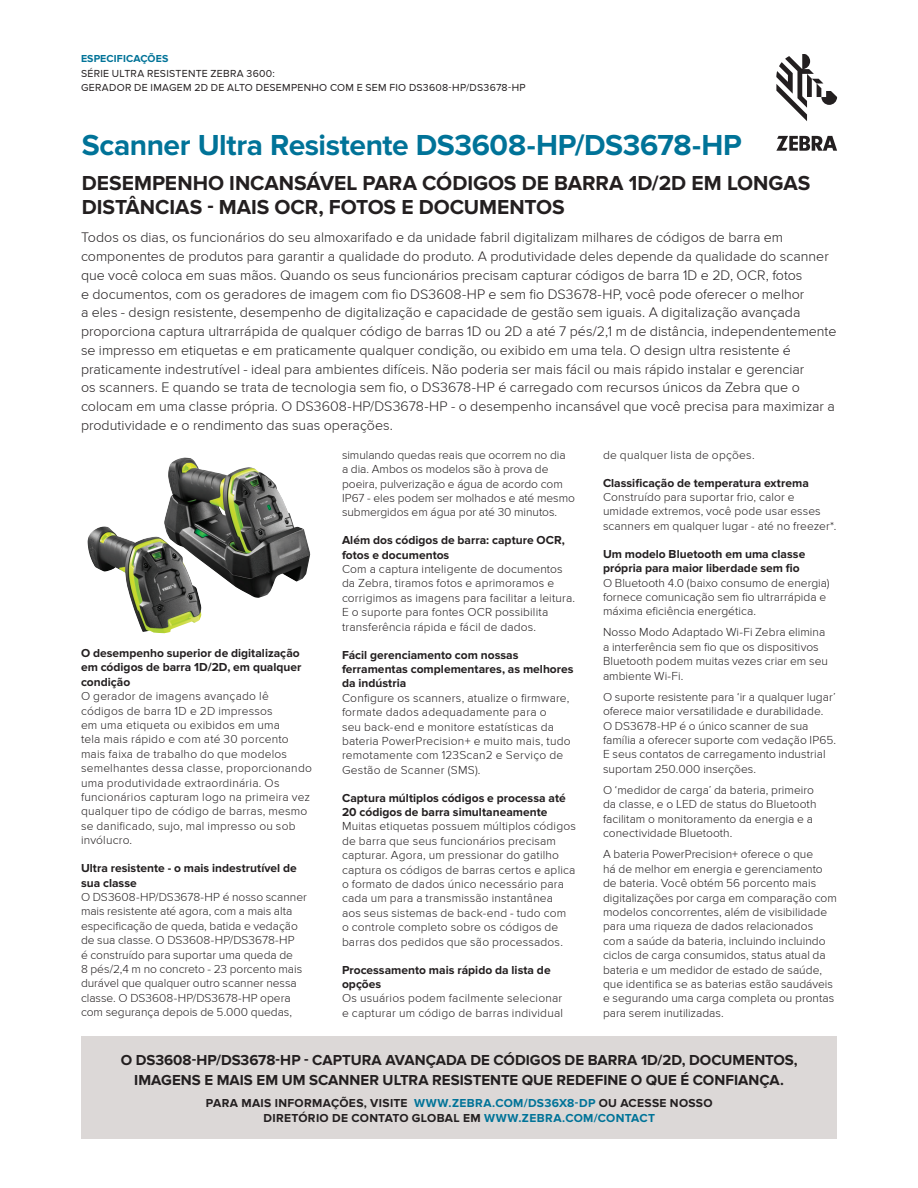
<style>
.page{position:relative;width:918px;height:1188px;background:#fff}
.page>*{position:absolute;margin:0;border:0;box-sizing:border-box;transform-origin:0 0}
.Title_Headline{font:700 30px "Proxima Nova";letter-spacing:-.015em;color:#007398}
.Title_Subhead{font:700 21px/24px "Proxima Nova";letter-spacing:-.005em;color:#231f20}
.Callout_1{font:700 15px/19.5px "Proxima Nova";color:#231f20;text-align:center}
.Intro_Body_Copy{font:300 14.25px/18.8px "Proxima Nova";color:#231f20}
.Body_copy{font:300 12px/14.4px "Proxima Nova";letter-spacing:.005em;color:#231f20}
.Heading_2{font:700 12px/14.4px "Proxima Nova";color:#231f20}
.Call_to_Action{font:700 12px "Proxima Nova";letter-spacing:.03em;color:#231f20}
.Zebra_Product_Descri{font:10.5px "Proxima Nova";letter-spacing:.025em;color:#231f20}
.Zebra_Asset_Name{font:700 10.5px "Proxima Nova";letter-spacing:.01em;color:#007398}
.s1{color:#007398}
</style>
<div class="page">
<svg style="left:776px;top:54px;width:61px;height:67px"></svg>
<svg style="left:776px;top:136px;width:61px;height:15px"></svg>
<img style="left:87px;top:458px;width:223px;height:175px">
<div style="left:81px;top:1036px;width:756px;height:103px;background:#dcd8d7"></div>
<p class="Zebra_Asset_Name" style="left:81px;top:53px;width:89px">ESPECIFICAÇÕES</p>
<p class="Zebra_Product_Descri" style="left:81px;top:67px;width:195px">SÉRIE ULTRA RESISTENTE ZEBRA 3600:</p>
<p class="Zebra_Product_Descri" style="left:81px;top:81px;width:446px">GERADOR DE IMAGEM 2D DE ALTO DESEMPENHO COM E SEM FIO DS3608-HP/DS3678-HP</p>
<p class="Title_Headline" style="left:82px;top:128px;width:662px">Scanner Ultra Resistente DS3608-HP/DS3678-HP</p>
<p class="Title_Subhead" style="left:82px;top:171px;width:730px">DESEMPENHO INCANSÁVEL PARA CÓDIGOS DE BARRA 1D/2D EM LONGAS<br>DISTÂNCIAS - MAIS OCR, FOTOS E DOCUMENTOS</p>
<p class="Intro_Body_Copy" style="left:81px;top:229px;width:757px">Todos os dias, os funcionários do seu almoxarifado e da unidade fabril digitalizam milhares de códigos de barra em componentes de produtos para garantir a qualidade do produto. A produtividade deles depende da qualidade do scanner que você coloca em suas mãos. Quando os seus funcionários precisam capturar códigos de barra 1D e 2D, OCR, fotos<br>e documentos, com os geradores de imagem com fio DS3608-HP e sem fio DS3678-HP, você pode oferecer o melhor<br>a eles - design resistente, desempenho de digitalização e capacidade de gestão sem iguais. A digitalização avançada proporciona captura ultrarrápida de qualquer código de barras 1D ou 2D a até 7 pés/2,1 m de distância, independentemente se impresso em etiquetas e em praticamente qualquer condição, ou exibido em uma tela. O design ultra resistente é praticamente indestrutível - ideal para ambientes difíceis. Não poderia ser mais fácil ou mais rápido instalar e gerenciar<br>os scanners. E quando se trata de tecnologia sem fio, o DS3678-HP é carregado com recursos únicos da Zebra que o colocam em uma classe própria. O DS3608-HP/DS3678-HP - o desempenho incansável que você precisa para maximizar a produtividade e o rendimento das suas operações.</p>
<p class="Body_copy" style="left:603px;top:448px;width:153px">de qualquer lista de opções.</p>
<p class="Heading_2" style="left:603px;top:476px;width:207px">Classificação de temperatura extrema</p>
<p class="Body_copy" style="left:603px;top:490px;width:235px">Construído para suportar frio, calor e umidade extremos, você pode usar esses scanners em qualquer lugar - até no freezer*.</p>
<p class="Heading_2" style="left:603px;top:547px;width:204px">Um modelo Bluetooth em uma classe própria para maior liberdade sem fio</p>
<p class="Body_copy" style="left:603px;top:576px;width:228px">O Bluetooth 4.0 (baixo consumo de energia) fornece comunicação sem fio ultrarrápida e máxima eficiência energética.</p>
<p class="Body_copy" style="left:603px;top:626px;width:226px">Nosso Modo Adaptado Wi-Fi Zebra elimina a interferência sem fio que os dispositivos Bluetooth podem muitas vezes criar em seu ambiente Wi-Fi.</p>
<p class="Body_copy" style="left:603px;top:690px;width:235px">O suporte resistente para ‘ir a qualquer lugar’ oferece maior versatilidade e durabilidade.<br>O DS3678-HP é o único scanner de sua família a oferecer suporte com vedação IP65.<br>E seus contatos de carregamento industrial suportam 250.000 inserções.</p>
<p class="Body_copy" style="left:603px;top:783px;width:215px">O ‘medidor de carga’ da bateria, primeiro da classe, e o LED de status do Bluetooth facilitam o monitoramento da energia e a conectividade Bluetooth.</p>
<p class="Body_copy" style="left:603px;top:847px;width:235px">A bateria PowerPrecision+ oferece o que<br>há de melhor em energia e gerenciamento de bateria. Você obtém 56 porcento mais digitalizações por carga em comparação com modelos concorrentes, além de visibilidade para uma riqueza de dados relacionados com a saúde da bateria, incluindo incluindo ciclos de carga consumidos, status atual da bateria e um medidor de estado de saúde, que identifica se as baterias estão saudáveis e segurando uma carga completa ou prontas para serem inutilizadas.</p>
<p class="Body_copy" style="left:342px;top:448px;width:234px">simulando quedas reais que ocorrem no dia<br>a dia. Ambos os modelos são à prova de poeira, pulverização e água de acordo com IP67 - eles podem ser molhados e até mesmo submergidos em água por até 30 minutos.</p>
<p class="Heading_2" style="left:342px;top:533px;width:225px">Além dos códigos de barra: capture OCR, fotos e documentos</p>
<p class="Body_copy" style="left:342px;top:562px;width:235px">Com a captura inteligente de documentos da Zebra, tiramos fotos e aprimoramos e corrigimos as imagens para facilitar a leitura.<br>E o suporte para fontes OCR possibilita transferência rápida e fácil de dados.</p>
<p class="Heading_2" style="left:342px;top:648px;width:233px">Fácil gerenciamento com nossas ferramentas complementares, as melhores da indústria</p>
<p class="Body_copy" style="left:342px;top:691px;width:230px">Configure os scanners, atualize o firmware, formate dados adequadamente para o<br>seu back-end e monitore estatísticas da bateria PowerPrecision+ e muito mais, tudo remotamente com 123Scan2 e Serviço de Gestão de Scanner (SMS).</p>
<p class="Heading_2" style="left:342px;top:791px;width:225px">Captura múltiplos códigos e processa até<br>20 códigos de barra simultaneamente</p>
<p class="Body_copy" style="left:342px;top:820px;width:235px">Muitas etiquetas possuem múltiplos códigos de barra que seus funcionários precisam capturar. Agora, um pressionar do gatilho captura os códigos de barras certos e aplica o formato de dados único necessário para cada um para a transmissão instantânea<br>aos seus sistemas de back-end - tudo com o controle completo sobre os códigos de barras dos pedidos que são processados.</p>
<p class="Heading_2" style="left:342px;top:963px;width:210px">Processamento mais rápido da lista de opções</p>
<p class="Body_copy" style="left:342px;top:991px;width:223px">Os usuários podem facilmente selecionar e capturar um código de barras individual</p>
<p class="Heading_2" style="left:81px;top:646px;width:222px">O desempenho superior de digitalização em códigos de barra 1D/2D, em qualquer condição</p>
<p class="Body_copy" style="left:81px;top:689px;width:232px">O gerador de imagens avançado lê códigos de barra 1D e 2D impressos<br>em uma etiqueta ou exibidos em uma<br>tela mais rápido e com até 30 porcento mais faixa de trabalho do que modelos semelhantes dessa classe, proporcionando uma produtividade extraordinária. Os funcionários capturam logo na primeira vez qualquer tipo de código de barras, mesmo se danificado, sujo, mal impresso ou sob invólucro.</p>
<p class="Heading_2" style="left:81px;top:861px;width:217px">Ultra resistente - o mais indestrutível de sua classe</p>
<p class="Body_copy" style="left:81px;top:890px;width:227px">O DS3608-HP/DS3678-HP é nosso scanner mais resistente até agora, com a mais alta especificação de queda, batida e vedação de sua classe. O DS3608-HP/DS3678-HP<br>é construído para suportar uma queda de<br>8 pés/2,4 m no concreto - 23 porcento mais durável que qualquer outro scanner nessa classe. O DS3608-HP/DS3678-HP opera com segurança depois de 5.000 quedas,</p>
<p class="Callout_1" style="left:121px;top:1051px;width:678px">O DS3608-HP/DS3678-HP - CAPTURA AVANÇADA DE CÓDIGOS DE BARRA 1D/2D, DOCUMENTOS,<br>IMAGENS E MAIS EM UM SCANNER ULTRA RESISTENTE QUE REDEFINE O QUE É CONFIANÇA.</p>
<p class="Call_to_Action" style="left:206px;top:1096px;width:508px">PARA MAIS INFORMAÇÕES, VISITE <span class="s1">WWW.ZEBRA.COM/DS36X8-DP</span> OU ACESSE NOSSO</p>
<p class="Call_to_Action" style="left:263px;top:1111px;width:393px">DIRETÓRIO DE CONTATO GLOBAL EM <span class="s1">WWW.ZEBRA.COM/CONTACT</span></p>
</div>
